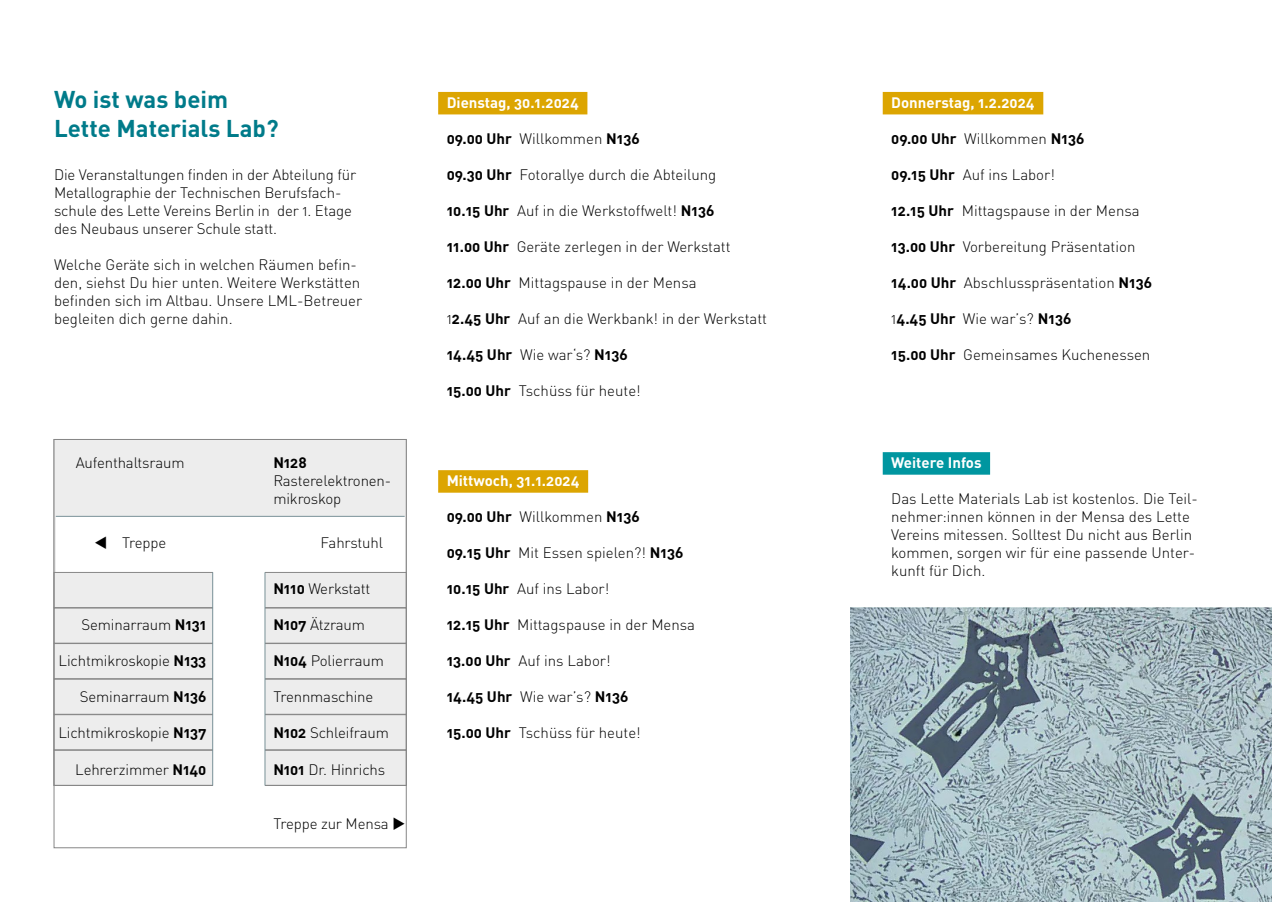
<style>
.page{position:relative;width:1272px;height:902px;background:#fff}
.page>*{position:absolute;margin:0;border:0;box-sizing:border-box;transform-origin:0 0}
.t1{font:700 24px/28.5px "DINOT";color:#007b8a}
.t2{font:300 15px/18px "DINOT";letter-spacing:-.005em;color:#000}
.t3{font:700 15px "DINOT";color:#000}
.t4{font:700 15px "DINOT";color:#fff}
.s1{font-weight:700}
.s2{font-weight:300}
</style>
<div class="page">
<div style="left:54px;top:439px;width:352px;height:346px;background:#ededed;border:1px solid #878787"></div>
<div style="left:56px;top:516px;width:348px;height:56px;background:#fff"></div>
<div style="left:54px;top:750px;width:352px;height:35px;border:1px solid #878787"></div>
<div style="left:54px;top:714px;width:352px;height:36px;border:1px solid #878787"></div>
<div style="left:54px;top:678px;width:352px;height:36px;border:1px solid #878787"></div>
<div style="left:54px;top:643px;width:352px;height:35px;border:1px solid #878787"></div>
<div style="left:54px;top:607px;width:352px;height:36px;border:1px solid #878787"></div>
<div style="left:54px;top:572px;width:352px;height:35px;border:1px solid #878787"></div>
<div style="left:213px;top:519px;width:52px;height:327px;background:#fff"></div>
<div style="left:438px;top:92px;width:149px;height:22px;background:#dca501"></div>
<div style="left:438px;top:470px;width:150px;height:22px;background:#dca501"></div>
<div style="left:882px;top:92px;width:161px;height:22px;background:#dca501"></div>
<div style="left:882px;top:452px;width:108px;height:22px;background:#0096a0"></div>
<img style="left:850px;top:607px;width:421px;height:294px">
<hr style="left:212px;top:572px;width:1px;height:213px;background:#799198">
<hr style="left:265px;top:572px;width:1px;height:213px;background:#799198">
<hr style="left:56px;top:516px;width:348px;height:1px;background:#799198">
<h1 class="t1" style="left:54px;top:84px;width:226px">Wo ist was beim<br>Lette Materials Lab?</h1>
<p class="t2" style="left:54px;top:165px;width:304px">Die Veranstaltungen finden in der Abteilung für Metallographie der Technischen Berufsfach&shy;schule des Lette Vereins Berlin in der 1. Etage des Neubaus unserer Schule statt.</p>
<p class="t2" style="left:54px;top:255px;width:310px">Welche Geräte sich in welchen Räumen befin&shy;den, siehst Du hier unten. Weitere Werkstätten befinden sich im Altbau. Unsere LML-Betreuer begleiten dich gerne dahin.</p>
<p class="t2" style="left:76px;top:453px;width:110px">Aufenthaltsraum</p>
<p class="t2" style="left:94px;top:532px;width:74px">▼ Treppe</p>
<p class="t2" style="left:81px;top:615px;width:126px">Seminarraum <span class="s1">N131</span></p>
<p class="t2" style="left:59px;top:651px;width:149px">Lichtmikroskopie <span class="s1">N133</span></p>
<p class="t2" style="left:80px;top:687px;width:128px">Seminarraum <span class="s1">N136</span></p>
<p class="t2" style="left:58px;top:723px;width:149px">Lichtmikroskopie <span class="s1">N137</span></p>
<p class="t2" style="left:75px;top:759px;width:133px">Lehrerzimmer <span class="s1">N140</span></p>
<p class="t3" style="left:273px;top:451px;width:35px">N128</p>
<p class="t2" style="left:273px;top:471px;width:119px">Rasterelektronen&shy;mikroskop</p>
<p class="t2" style="left:320px;top:532px;width:64px">Fahrstuhl</p>
<p class="t2" style="left:273px;top:579px;width:99px"><span class="s1">N110</span> Werkstatt</p>
<p class="t2" style="left:273px;top:615px;width:93px"><span class="s1">N107</span> Ätzraum</p>
<p class="t2" style="left:273px;top:651px;width:112px"><span class="s1">N104</span> Polierraum</p>
<p class="t2" style="left:273px;top:687px;width:102px">Trennmaschine</p>
<p class="t2" style="left:273px;top:723px;width:117px"><span class="s1">N102</span> Schleifraum</p>
<p class="t2" style="left:273px;top:759px;width:113px"><span class="s1">N101</span> Dr. Hinrichs</p>
<p class="t2" style="left:273px;top:813px;width:134px">Treppe zur Mensa ◆</p>
<p class="t4" style="left:446px;top:91px;width:134px">Dienstag, 30.1.2024</p>
<p class="t3" style="left:446px;top:127px;width:194px">09.00 Uhr <span class="s2">Willkommen</span> N136</p>
<p class="t2" style="left:446px;top:165px;width:271px"><span class="s1">09.30 Uhr</span> Fotorallye durch die Abteilung</p>
<p class="t2" style="left:446px;top:201px;width:269px"><span class="s1">10.15 Uhr</span> Auf in die Werkstoffwelt! <span class="s1">N136</span></p>
<p class="t2" style="left:446px;top:237px;width:285px"><span class="s1">11.00 Uhr</span> Geräte zerlegen in der Werkstatt</p>
<p class="t2" style="left:446px;top:273px;width:251px"><span class="s1">12.00 Uhr</span> Mittagspause in der Mensa</p>
<p class="t2" style="left:446px;top:309px;width:322px">1<span class="s1">2.45 Uhr</span> Auf an die Werkbank! in der Werkstatt</p>
<p class="t3" style="left:446px;top:343px;width:183px">14.45 Uhr <span class="s2">Wie war‘s?</span> N136</p>
<p class="t2" style="left:446px;top:381px;width:195px"><span class="s1">15.00 Uhr</span> Tschüss für heute!</p>
<p class="t4" style="left:446px;top:469px;width:134px">Mittwoch, 31.1.2024</p>
<p class="t3" style="left:446px;top:505px;width:194px">09.00 Uhr <span class="s2">Willkommen</span> N136</p>
<p class="t2" style="left:446px;top:543px;width:238px"><span class="s1">09.15 Uhr</span> Mit Essen spielen?! <span class="s1">N136</span></p>
<p class="t2" style="left:446px;top:579px;width:164px"><span class="s1">10.15 Uhr</span> Auf ins Labor!</p>
<p class="t2" style="left:446px;top:615px;width:250px"><span class="s1">12.15 Uhr</span> Mittagspause in der Mensa</p>
<p class="t2" style="left:446px;top:651px;width:165px"><span class="s1">13.00 Uhr</span> Auf ins Labor!</p>
<p class="t3" style="left:446px;top:685px;width:183px">14.45 Uhr <span class="s2">Wie war’s?</span> N136</p>
<p class="t2" style="left:446px;top:723px;width:195px"><span class="s1">15.00 Uhr</span> Tschüss für heute!</p>
<p class="t4" style="left:891px;top:91px;width:145px">Donnerstag, 1.2.2024</p>
<p class="t3" style="left:891px;top:127px;width:194px">09.00 Uhr <span class="s2">Willkommen</span> N136</p>
<p class="t2" style="left:891px;top:165px;width:165px"><span class="s1">09.15 Uhr</span> Auf ins Labor!</p>
<p class="t2" style="left:891px;top:201px;width:250px"><span class="s1">12.15 Uhr</span> Mittagspause in der Mensa</p>
<p class="t2" style="left:891px;top:237px;width:246px"><span class="s1">13.00 Uhr</span> Vorbereitung Präsentation</p>
<p class="t2" style="left:891px;top:273px;width:262px"><span class="s1">14.00 Uhr</span> Abschlusspräsentation <span class="s1">N136</span></p>
<p class="t3" style="left:891px;top:307px;width:181px"><span class="s2">1</span>4.45 Uhr <span class="s2">Wie war’s?</span> N136</p>
<p class="t2" style="left:891px;top:345px;width:260px"><span class="s1">15.00 Uhr</span> Gemeinsames Kuchenessen</p>
<p class="t4" style="left:891px;top:451px;width:92px">Weitere Infos</p>
<p class="t2" style="left:891px;top:489px;width:308px">Das Lette Materials Lab ist kostenlos. Die Teil&shy;nehmer:innen können in der Mensa des Lette Vereins mitessen. Solltest Du nicht aus Berlin kommen, sorgen wir für eine passende Unter&shy;kunft für Dich.</p>
</div>
